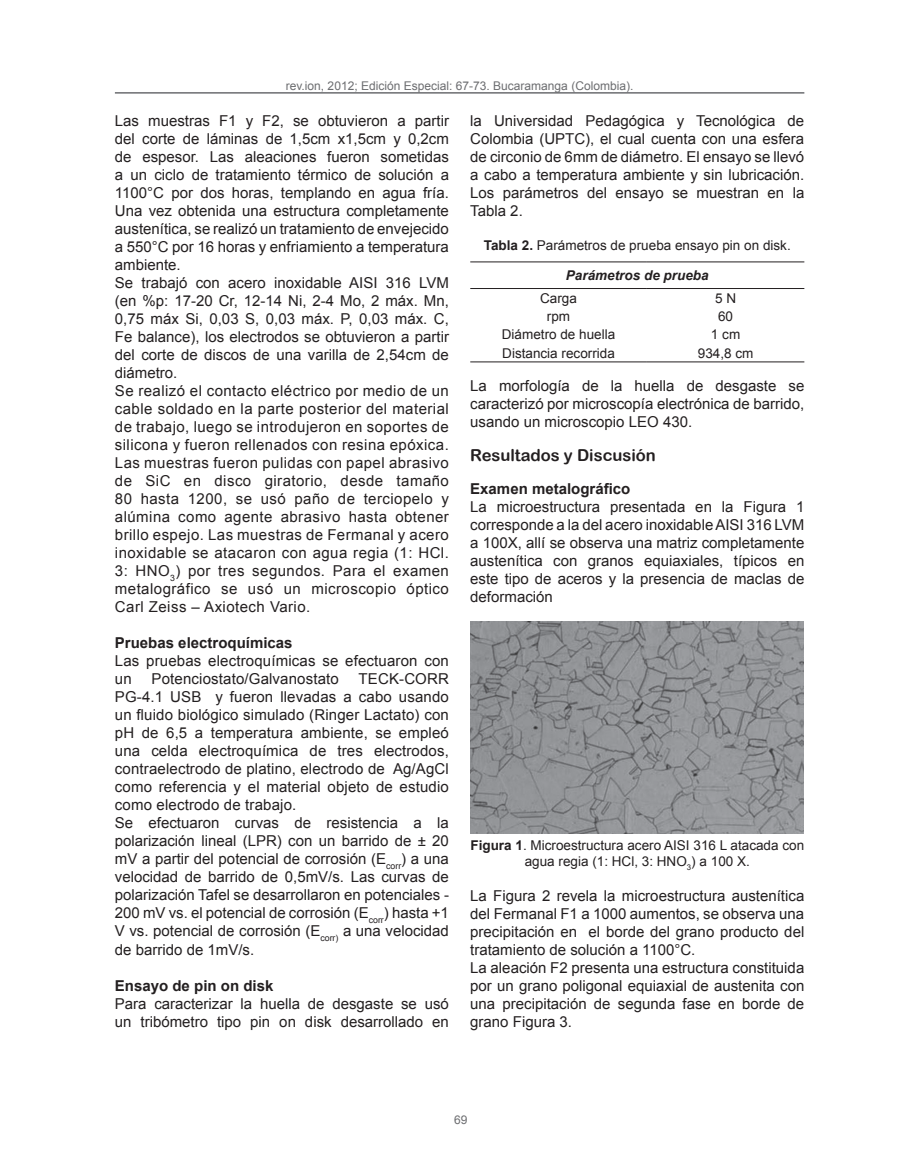
<style>
.page{position:relative;width:898px;height:1166px;background:#fff}
.page>*{position:absolute;margin:0;border:0;box-sizing:border-box;transform-origin:0 0}
.t1{font:16.5px "Arial Rounded MT Bold";color:#231f20}
.t2{font:15px/18px "Arial";color:#231f20}
.t3{font:15px/18px "Arial";letter-spacing:.03em;color:#231f20}
.t4{font:700 15px "Arial";color:#231f20}
.t5{font:13.5px/16.2px "Arial";color:#231f20;text-align:center}
.t6{font:italic 700 13.5px "Arial";color:#231f20}
.t7{font:12px "Arial";color:#6c6d70}
.s1{font-weight:700}
</style>
<div class="page">
<hr style="left:115px;top:92px;width:689px;height:2px;background:#6c6d70">
<svg style="left:470px;top:262px;width:334px;height:1px"></svg>
<hr style="left:470px;top:261px;width:176px;height:1px;background:#231f20">
<hr style="left:646px;top:261px;width:158px;height:1px;background:#231f20">
<hr style="left:470px;top:288px;width:176px;height:1px;background:#231f20">
<hr style="left:646px;top:288px;width:158px;height:1px;background:#231f20">
<hr style="left:470px;top:361px;width:176px;height:1px;background:#231f20">
<hr style="left:646px;top:361px;width:158px;height:1px;background:#231f20">
<img style="left:470px;top:621px;width:333px;height:212px">
<p class="t7" style="left:286px;top:77px;width:349px">rev.ion, 2012; Edición Especial: 67-73. Bucaramanga (Colombia).</p>
<p class="t3" style="left:115px;top:112px;width:335px">Las muestras F1 y F2, se obtuvieron a partir del corte de láminas de 1,5cm x1,5cm y 0,2cm de espesor. Las aleaciones fueron sometidas a un ciclo de tratamiento térmico de solución a 1100°C por dos horas, templando en agua fría.<br>Una vez obtenida una estructura completamente austenítica, se realizó un tratamiento de envejecido a 550°C por 16 horas y enfriamiento a temperatura ambiente.<br>Se trabajó con acero inoxidable AISI 316 LVM (en %p: 17-20 Cr, 12-14 Ni, 2-4 Mo, 2 máx. Mn, 0,75 máx Si, 0,03 S, 0,03 máx. P, 0,03 máx. C, Fe balance), los electrodos se obtuvieron a partir del corte de discos de una varilla de 2,54cm de diámetro.<br>Se realizó el contacto eléctrico por medio de un cable soldado en la parte posterior del material de trabajo, luego se introdujeron en soportes de silicona y fueron rellenados con resina epóxica.<br>Las muestras fueron pulidas con papel abrasivo de SiC en disco giratorio, desde tamaño 80 hasta 1200, se usó paño de terciopelo y alúmina como agente abrasivo hasta obtener brillo espejo. Las muestras de Fermanal y acero inoxidable se atacaron con agua regia (1: HCl.<br>3: HNO<sub>3</sub>) por tres segundos. Para el examen metalográfico se usó un microscopio óptico Carl Zeiss – Axiotech Vario.</p>
<p class="t4" style="left:115px;top:632px;width:179px">Pruebas electroquímicas</p>
<p class="t2" style="left:115px;top:652px;width:335px">Las pruebas electroquímicas se efectuaron con un</p>
<p class="t2" style="left:115px;top:670px;width:335px;text-indent:243px">TECK-CORR PG-4.1 USB y fueron llevadas a cabo usando un fluido biológico simulado (Ringer Lactato) con pH de 6,5 a temperatura ambiente, se empleó una celda electroquímica de tres electrodos, contraelectrodo de platino, electrodo de Ag/AgCl como referencia y el material objeto de estudio como electrodo de trabajo.<br>Se efectuaron curvas de resistencia a la polarización lineal (LPR) con un barrido de ± 20 mV a partir del potencial de corrosión (E<sub>corr</sub>) a una velocidad de barrido de 0,5mV/s. Las curvas de polarización Tafel se desarrollaron en potenciales - 200 mV vs. el potencial de corrosión (E<sub>corr</sub>) hasta +1<br>V vs. potencial de corrosión (E<sub>corr)</sub> a una velocidad de barrido de 1mV/s.</p>
<p class="t4" style="left:115px;top:974px;width:160px">Ensayo de pin on disk</p>
<p class="t2" style="left:115px;top:994px;width:335px">Para caracterizar la huella de desgaste se usó un tribómetro tipo pin on disk desarrollado en</p>
<p class="t2" style="left:151px;top:670px;width:189px">Potenciostato/Galvanostato</p>
<p class="t2" style="left:470px;top:112px;width:335px;text-align:justify">la Universidad Pedagógica y Tecnológica de Colombia (UPTC), el cual cuenta con una esfera de circonio de 6mm de diámetro. El ensayo se llevó a cabo a temperatura ambiente y sin lubricación.<br>Los parámetros del ensayo se muestran en la Tabla 2.</p>
<p class="t5" style="left:483px;top:237px;width:308px"><span class="s1">Tabla 2.</span> Parámetros de prueba ensayo pin on disk.</p>
<p class="t6" style="left:565px;top:266px;width:144px">Parámetros de prueba</p>
<p class="t5" style="left:540px;top:290px;width:38px">Carga</p>
<p class="t5" style="left:714px;top:290px;width:23px">5 N</p>
<p class="t5" style="left:546px;top:308px;width:25px">rpm</p>
<p class="t5" style="left:717px;top:308px;width:17px">60</p>
<p class="t5" style="left:501px;top:326px;width:115px">Diámetro de huella</p>
<p class="t5" style="left:710px;top:326px;width:31px">1 cm</p>
<p class="t5" style="left:502px;top:345px;width:114px">Distancia recorrida</p>
<p class="t5" style="left:697px;top:345px;width:57px">934,8 cm</p>
<p class="t2" style="left:470px;top:376px;width:335px;text-align:justify">La morfología de la huella de desgaste se caracterizó por microscopía electrónica de barrido, usando un microscopio LEO 430.</p>
<p class="t1" style="left:470px;top:445px;width:187px">Resultados y Discusión</p>
<p class="t4" style="left:470px;top:479px;width:162px">Examen metalográfico</p>
<p class="t2" style="left:470px;top:498px;width:335px;text-align:justify">La microestructura presentada en la Figura 1 corresponde a la del acero inoxidable AISI 316 LVM a 100X, allí se observa una matriz completamente austenítica con granos equiaxiales, típicos en este tipo de aceros y la presencia de maclas de deformación</p>
<p class="t5" style="left:470px;top:836px;width:335px"><span class="s1">Figura 1</span>. Microestructura acero AISI 316 L atacada con agua regia (1: HCl, 3: HNO<sub>3</sub>) a 100 X.</p>
<p class="t2" style="left:470px;top:886px;width:335px">La Figura 2 revela la microestructura austenítica del Fermanal F1 a 1000 aumentos, se observa una precipitación en el borde del grano producto del tratamiento de solución a 1100°C.<br>La aleación F2 presenta una estructura constituida por un grano poligonal equiaxial de austenita con una precipitación de segunda fase en borde de grano Figura 3.</p>
<p class="t7" style="left:454px;top:1111px;width:15px">69</p>
</div>
